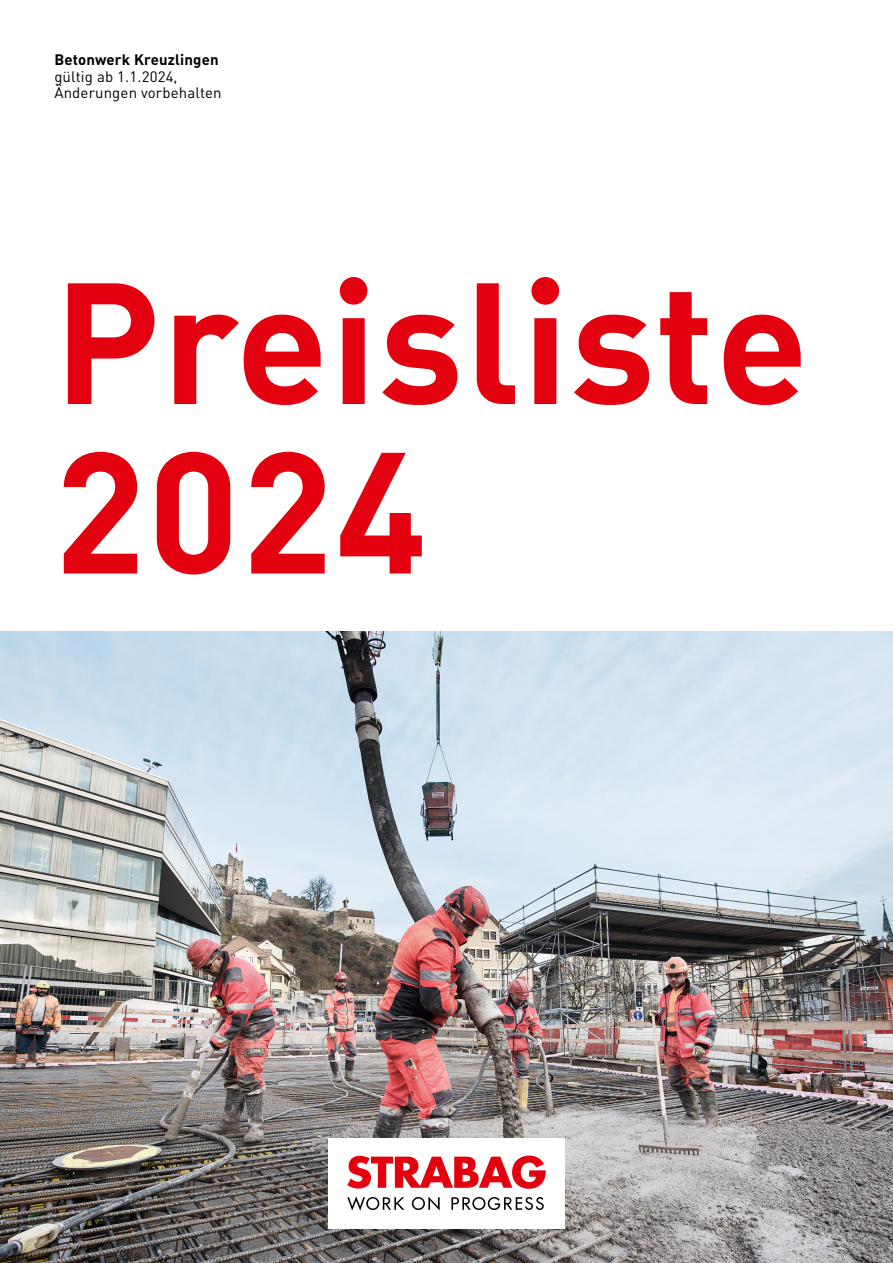
<style>
.page{position:relative;width:893px;height:1263px;background:#fff}
.page>*{position:absolute;margin:0;border:0;box-sizing:border-box;transform-origin:0 0}
.t1{font:700 169.5px/169.5px "DIN Pro";letter-spacing:.01em;color:#e3000f}
.t2{font:15px/16.5px "DIN Pro";letter-spacing:.01em;color:#000}
.t3{font:700 15px "DIN Pro";letter-spacing:.01em;color:#000}
</style>
<div class="page">
<img style="left:0;top:631px;width:893px;height:632px">
<div style="left:328px;top:1138px;width:237px;height:91px;background:#fff"></div>
<svg style="left:347px;top:1155px;width:199px;height:34px"></svg>
<svg style="left:347px;top:1196px;width:57px;height:14px"></svg>
<svg style="left:412px;top:1196px;width:28px;height:14px"></svg>
<svg style="left:451px;top:1197px;width:93px;height:13px"></svg>
<p class="t3" style="left:54px;top:47px;width:166px">Betonwerk Kreuzlingen</p>
<p class="t2" style="left:54px;top:67px;width:169px">gültig ab 1.1.2024,<br>Änderungen vorbehalten</p>
<h1 class="t1" style="left:54px;top:238px;width:756px">Preisliste<br>2024</h1>
</div>
